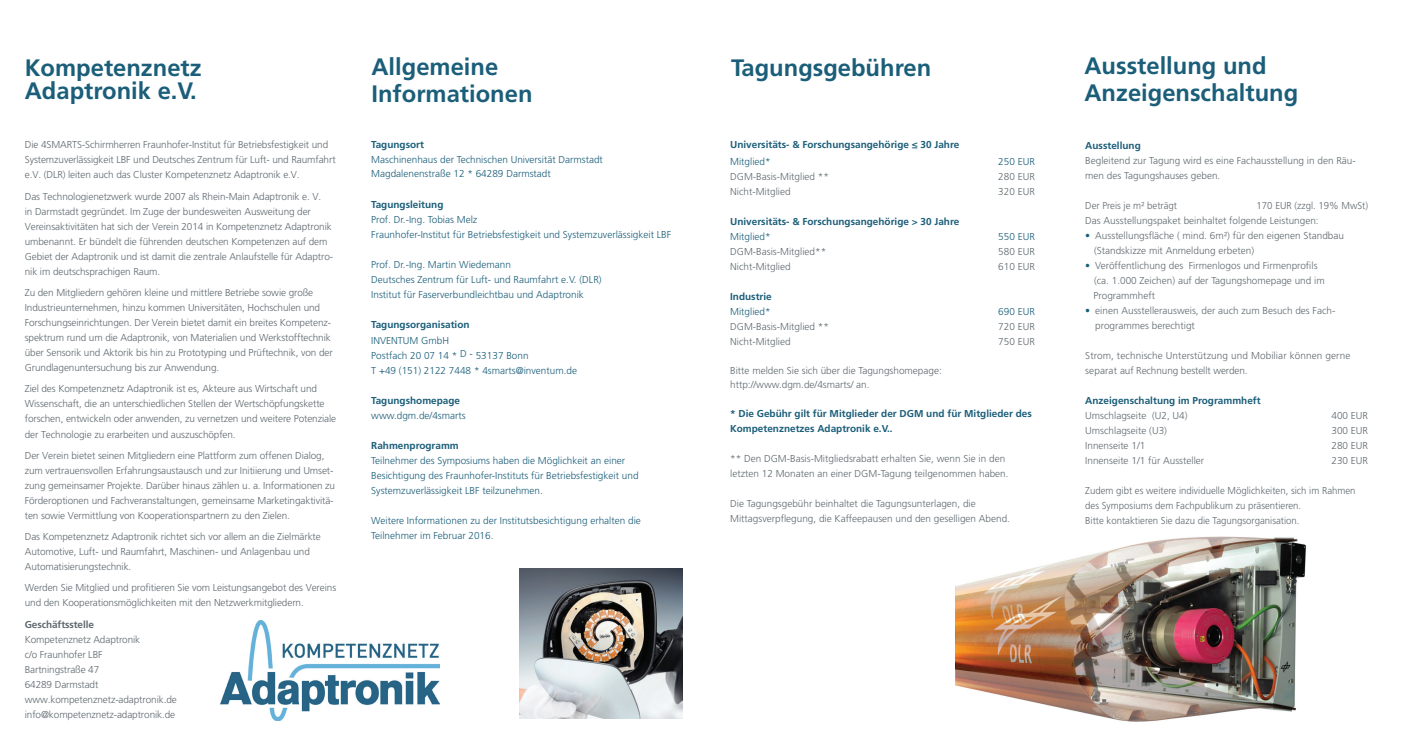
<style>
.page{position:relative;width:1407px;height:745px;background:#fff}
.page>*{position:absolute;margin:0;border:0;box-sizing:border-box;transform-origin:0 0}
.t1{font:700 23.75px/27.5px "Frutiger LT Pro";color:#1b5e79}
.t2{font:300 10px/15px "Frutiger LT Std";letter-spacing:-.01em;color:#5f696f}
.t3{font:300 10px/15px "Frutiger LT Std";color:#1b5e79}
.t4{font:700 10px/15px "Frutiger LT Pro";color:#1b5e79}
.t5{font:300 10px/15px "Frutiger LT Std";letter-spacing:-.01em;color:#5f696f;scale:.96 1}
.t6{font:300 10px/15px "Frutiger LT Std";letter-spacing:.01em;color:#5f696f}
.t7{font:700 10px "Frutiger LT Pro";letter-spacing:-.01em;color:#5f696f}
.s1{color:#1b5e79}
</style>
<div class="page">
<img style="left:955px;top:536px;width:352px;height:186px">
<img style="left:221px;top:620px;width:218px;height:99px">
<img style="left:520px;top:568px;width:162px;height:150px">
<h1 class="t1" style="left:25px;top:55px;width:178px;line-height:23.8px">Kompetenznetz<br>Adaptronik e.V.</h1>
<p class="t2" style="left:25px;top:137px;width:312px">Die 4SMARTS-Schirmherren Fraunhofer-Institut für Betriebsfestigkeit und<br>Systemzuverlässigkeit LBF und Deutsches Zentrum für Luft- und Raumfahrt e.V. (DLR) leiten auch das Cluster Kompetenznetz Adaptronik e.V.</p>
<p class="t2" style="left:25px;top:189px;width:310px">Das Technologienetzwerk wurde 2007 als Rhein-Main Adaptronik e. V.<br>in Darmstadt gegründet. Im Zuge der bundesweiten Ausweitung der Vereinsaktivitäten hat sich der Verein 2014 in Kompetenznetz Adaptronik umbenannt. Er bündelt die führenden deutschen Kompetenzen auf dem Gebiet der Adaptronik und ist damit die zentrale Anlaufstelle für Adaptro&shy;nik im deutschsprachigen Raum.</p>
<p class="t2" style="left:25px;top:285px;width:309px">Zu den Mitgliedern gehören kleine und mittlere Betriebe sowie große Industrieunternehmen, hinzu kommen Universitäten, Hochschulen und Forschungseinrichtungen. Der Verein bietet damit ein breites Kompetenz&shy;spektrum rund um die Adaptronik, von Materialien und Werkstofftechnik über Sensorik und Aktorik bis hin zu Prototyping und Prüftechnik, von der Grundlagenuntersuchung bis zur Anwendung.</p>
<p class="t2" style="left:25px;top:381px;width:313px">Ziel des Kompetenznetz Adaptronik ist es, Akteure aus Wirtschaft und Wissenschaft, die an unterschiedlichen Stellen der Wertschöpfungskette forschen, entwickeln oder anwenden, zu vernetzen und weitere Potenziale der Technologie zu erarbeiten und auszuschöpfen.</p>
<p class="t2" style="left:25px;top:447px;width:312px">Der Verein bietet seinen Mitgliedern eine Plattform zum offenen Dialog, zum vertrauensvollen Erfahrungsaustausch und zur Initiierung und Umset&shy;zung gemeinsamer Projekte. Darüber hinaus zählen u. a. Informationen zu Förderoptionen und Fachveranstaltungen, gemeinsame Marketingaktivitä&shy;ten sowie Vermittlung von Kooperationspartnern zu den Zielen.</p>
<p class="t2" style="left:25px;top:529px;width:297px">Das Kompetenznetz Adaptronik richtet sich vor allem an die Zielmärkte<br>Automotive, Luft- und Raumfahrt, Maschinen- und Anlagenbau und<br>Automatisierungstechnik.</p>
<p class="t2" style="left:25px;top:580px;width:313px">Werden Sie Mitglied und profitieren Sie vom Leistungsangebot des Vereins und den Kooperationsmöglichkeiten mit den Netzwerkmitgliedern.</p>
<p class="t7" style="left:25px;top:618px;width:71px">Geschäftsstelle</p>
<p class="t2" style="left:25px;top:631px;width:154px">Kompetenznetz Adaptronik<br>c/o Fraunhofer LBF<br>Bartningstraße 47<br>64289 Darmstadt www.kompetenznetz-adaptronik.de info@kompetenznetz-adaptronik.de</p>
<h1 class="t1" style="left:371px;top:53px;width:163px">Allgemeine<br>Informationen</h1>
<p class="t4" style="left:371px;top:137px;width:54px">Tagungsort</p>
<p class="t3" style="left:371px;top:153px;width:233px;line-height:13.8px">Maschinenhaus der Technischen Universität Darmstadt<br>Magdalenenstraße 12 * 64289 Darmstadt</p>
<p class="t4" style="left:371px;top:197px;width:74px">Tagungsleitung</p>
<p class="t3" style="left:371px;top:212px;width:301px">Prof. Dr.-Ing. Tobias Melz<br>Fraunhofer-Institut für Betriebsfestigkeit und Systemzuverlässigkeit LBF</p>
<p class="t3" style="left:371px;top:257px;width:232px">Prof. Dr.-Ing. Martin Wiedemann<br>Deutsches Zentrum für Luft- und Raumfahrt e.V. (DLR)<br>Institut für Faserverbundleichtbau und Adaptronik</p>
<p class="t4" style="left:371px;top:317px;width:100px">Tagungsorganisation</p>
<p class="t3" style="left:371px;top:332px;width:207px">INVENTUM GmbH<br>Postfach 20 07 14 * D - 53137 Bonn<br>T +49 (151) 2122 7448 * 4smarts@inventum.de</p>
<p class="t4" style="left:371px;top:392px;width:90px">Tagungshomepage</p>
<p class="t3" style="left:371px;top:407px;width:96px">www.dgm.de/4smarts</p>
<p class="t4" style="left:371px;top:437px;width:89px">Rahmenprogramm</p>
<p class="t3" style="left:371px;top:452px;width:269px">Teilnehmer des Symposiums haben die Möglichkeit an einer<br>Besichtigung des Fraunhofer-Instituts für Betriebsfestigkeit und<br>Systemzuverlässigkeit LBF teilzunehmen.</p>
<p class="t3" style="left:371px;top:512px;width:271px">Weitere Informationen zu der Institutsbesichtigung erhalten die<br>Teilnehmer im Februar 2016.</p>
<h1 class="t1" style="left:731px;top:54px;width:202px">Tagungsgebühren</h1>
<h1 class="t1" style="left:1084px;top:52px;width:215px">Ausstellung und<br>Anzeigenschaltung</h1>
<p class="t4" style="left:1085px;top:137px;width:57px">Ausstellung</p>
<p class="t2" style="left:1085px;top:153px;width:272px">Begleitend zur Tagung wird es eine Fachausstellung in den Räu&shy;men des Tagungshauses geben.</p>
<p class="t5" style="left:1085px;top:198px;width:97px">Der Preis je m² beträgt</p>
<p class="t4" style="left:730px;top:137px;width:231px">Universitäts- &amp; Forschungsangehörige ≤ 30 Jahre</p>
<p class="t3" style="left:730px;top:154px;width:42px">Mitglied*</p>
<p class="t3" style="left:998px;top:154px;width:38px">250 EUR</p>
<p class="t2" style="left:730px;top:169px;width:100px">DGM-Basis-Mitglied **</p>
<p class="t2" style="left:998px;top:169px;width:38px">280 EUR</p>
<p class="t2" style="left:730px;top:184px;width:62px">Nicht-Mitglied</p>
<p class="t2" style="left:998px;top:184px;width:38px">320 EUR</p>
<p class="t4" style="left:730px;top:214px;width:231px">Universitäts- &amp; Forschungsangehörige &gt; 30 Jahre</p>
<p class="t3" style="left:730px;top:229px;width:42px">Mitglied*</p>
<p class="t3" style="left:998px;top:229px;width:38px">550 EUR</p>
<p class="t2" style="left:730px;top:244px;width:98px">DGM-Basis-Mitglied**</p>
<p class="t2" style="left:998px;top:244px;width:38px">580 EUR</p>
<p class="t2" style="left:730px;top:259px;width:62px">Nicht-Mitglied</p>
<p class="t2" style="left:998px;top:259px;width:38px">610 EUR</p>
<p class="t4" style="left:730px;top:289px;width:43px">Industrie</p>
<p class="t3" style="left:730px;top:304px;width:42px">Mitglied*</p>
<p class="t3" style="left:998px;top:304px;width:38px">690 EUR</p>
<p class="t2" style="left:730px;top:319px;width:100px">DGM-Basis-Mitglied **</p>
<p class="t2" style="left:998px;top:319px;width:38px">720 EUR</p>
<p class="t2" style="left:730px;top:334px;width:62px">Nicht-Mitglied</p>
<p class="t2" style="left:998px;top:334px;width:38px">750 EUR</p>
<p class="t2" style="left:730px;top:364px;width:213px;line-height:13.8px">Bitte melden Sie sich über die Tagungshomepage: http://www.dgm.de/4smarts/ an.</p>
<p class="t4" style="left:730px;top:405px;width:303px">* Die Gebühr gilt für Mitglieder der DGM und für Mitglieder des<br>Kompetenznetzes Adaptronik e.V..</p>
<p class="t2" style="left:730px;top:450px;width:280px">** Den DGM-Basis-Mitgliedsrabatt erhalten Sie, wenn Sie in den letzten 12 Monaten an einer DGM-Tagung teilgenommen haben.</p>
<p class="t2" style="left:730px;top:495px;width:281px">Die Tagungsgebühr beinhaltet die Tagungsunterlagen, die<br>Mittagsverpflegung, die Kaffeepausen und den geselligen Abend.</p>
<p class="t5" style="left:1085px;top:198px;width:296px;text-indent:171px">170 EUR (zzgl. 19% MwSt)<br>Das Ausstellungspaket beinhaltet folgende Leistungen:</p>
<p class="t2" style="left:1094px;top:228px;width:251px;text-indent:-9px"><span class="s1">•</span> Ausstellungsfläche ( mind. 6m²) für den eigenen Standbau (Standskizze mit Anmeldung erbeten)</p>
<p class="t2" style="left:1093px;top:258px;width:233px;text-indent:-8px"><span class="s1">•</span> Veröffentlichung des Firmenlogos und Firmenprofils (ca. 1.000 Zeichen) auf der Tagungshomepage und im<br>Programmheft</p>
<p class="t2" style="left:1095px;top:303px;width:242px;text-indent:-10px"><span class="s1">•</span> einen Ausstellerausweis, der auch zum Besuch des Fach&shy;programmes berechtigt</p>
<p class="t6" style="left:1085px;top:348px;width:267px">Strom, technische Unterstützung und Mobiliar können gerne separat auf Rechnung bestellt werden.</p>
<p class="t4" style="left:1085px;top:392px;width:177px">Anzeigenschaltung im Programmheft</p>
<p class="t2" style="left:1085px;top:408px;width:104px">Umschlagseite (U2, U4)</p>
<p class="t2" style="left:1331px;top:408px;width:38px">400 EUR</p>
<p class="t2" style="left:1085px;top:423px;width:83px">Umschlagseite (U3)</p>
<p class="t2" style="left:1331px;top:423px;width:38px">300 EUR</p>
<p class="t2" style="left:1085px;top:438px;width:62px">Innenseite 1/1</p>
<p class="t2" style="left:1331px;top:438px;width:38px">280 EUR</p>
<p class="t2" style="left:1085px;top:453px;width:120px">Innenseite 1/1 für Aussteller</p>
<p class="t2" style="left:1331px;top:453px;width:38px">230 EUR</p>
<p class="t5" style="left:1085px;top:483px;width:283px">Zudem gibt es weitere individuelle Möglichkeiten, sich im Rahmen des Symposiums dem Fachpublikum zu präsentieren.<br>Bitte kontaktieren Sie dazu die Tagungsorganisation.</p>
</div>
